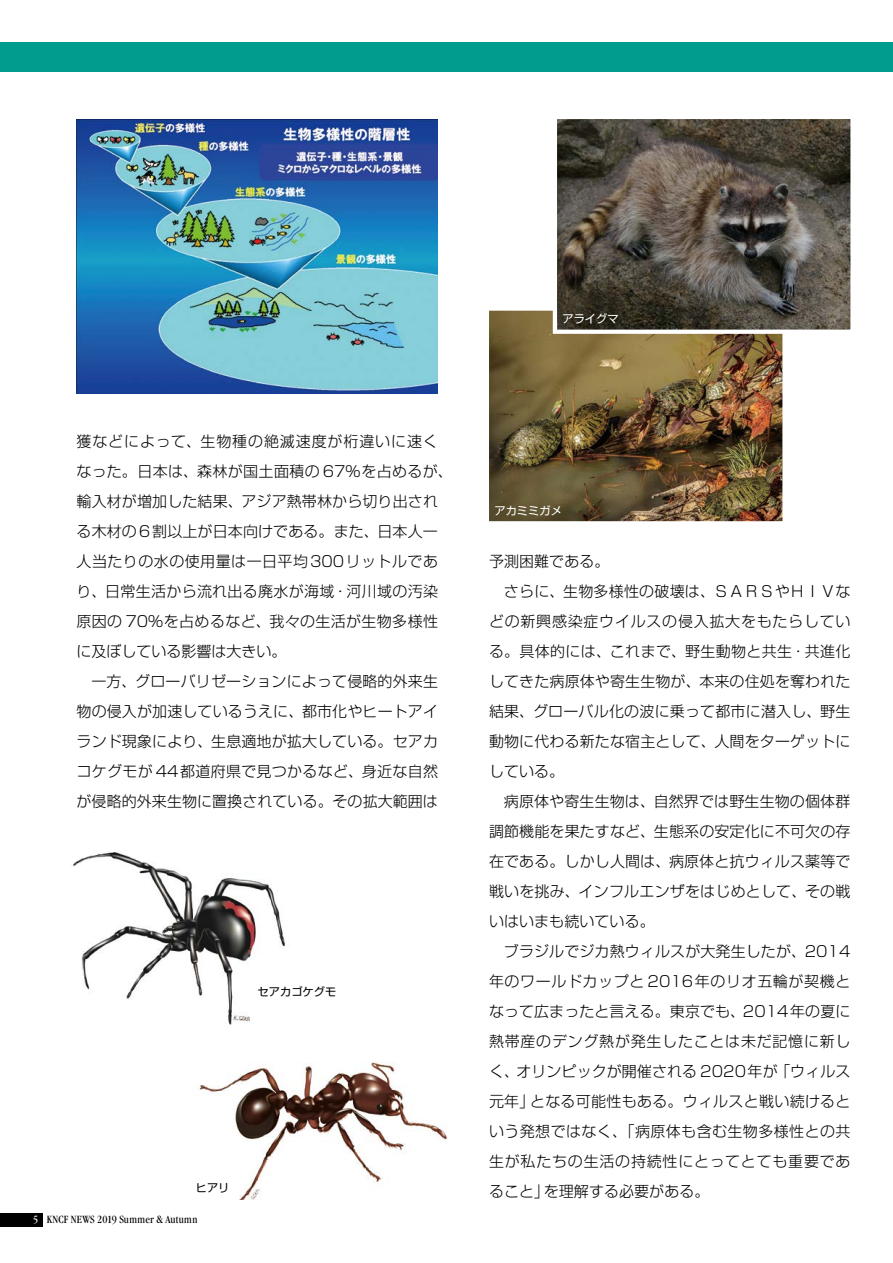
<style>
.page{position:relative;width:893px;height:1263px;background:#fff}
.page>*{position:absolute;margin:0;border:0;box-sizing:border-box;transform-origin:0 0}
.t1{font:300 15px/30px "Shin Go Pr 6";letter-spacing:.015em;color:#000}
.t2{font:300 15px "Shin Go Pr 6";letter-spacing:.05em;color:#000}
.t3{font:300 15px "Shin Go Pr 6";letter-spacing:.04em;color:#000}
.t4{font:condensed 11.55px "Garamond";letter-spacing:.015em;color:#000}
.t5{font:11.25px "Shin Go Pr 6";color:#fff}
.t6{font:11.25px "Shin Go Pr 6";color:#000}
.s1{color:#fff}
</style>
<div class="page">
<div style="left:0;top:43px;width:893px;height:29px;background:#009d8e"></div>
<img style="left:199px;top:1062px;width:249px;height:137px">
<img style="left:490px;top:311px;width:292px;height:209px">
<div style="left:485px;top:306px;width:302px;height:219px;border:4px solid #fff"></div>
<img style="left:77px;top:119px;width:361px;height:274px">
<img style="left:73px;top:852px;width:213px;height:173px">
<img style="left:558px;top:120px;width:292px;height:209px">
<div style="left:553px;top:115px;width:302px;height:219px;border:4px solid #fff"></div>
<div style="left:0;top:1213px;width:43px;height:13px;background:#000"></div>
<p class="t1" style="left:77px;top:425px;width:378px">獲などによって、生物種の絶滅速度が桁違いに速くなった。日本は、森林が国土面積の 67%を占めるが、輸入材が増加した結果、アジア熱帯林から切り出される木材の６割以上が日本向けである。また、日本人一人当たりの水の使用量は一日平均300リットルであり、日常生活から流れ出る廃水が海域・河川域の汚染原因の 70%を占めるなど、我々の生活が生物多様性に及ぼしている影響は大きい。</p>
<p class="t1" style="left:77px;top:665px;width:363px;text-align:justify;text-indent:15px">一方、グローバリゼーションによって侵略的外来生物の侵入が加速しているうえに、都市化やヒートアイランド現象により、生息適地が拡大している。セアカコケグモが 44都道府県で見つかるなど、身近な自然が侵略的外来生物に置換されている。その拡大範囲は</p>
<p class="t6" style="left:258px;top:983px;width:80px">セアカゴケグモ</p>
<p class="t6" style="left:196px;top:1178px;width:35px">ヒアリ</p>
<p class="t4" style="left:33px;top:1213px;width:166px"><span class="s1">5</span> KNCF NEWS 2019 Summer &amp; Autumn</p>
<p class="t5" style="left:562px;top:310px;width:58px">アライグマ</p>
<p class="t5" style="left:494px;top:502px;width:69px">アカミミガメ</p>
<p class="t1" style="left:489px;top:545px;width:122px">予測困難である。</p>
<p class="t1" style="left:504px;top:575px;width:348px">さらに、生物多様性の破壊は、ＳＡＲＳやＨＩＶな</p>
<p class="t2" style="left:489px;top:609px;width:363px">どの新興感染症ウイルスの侵入拡大をもたらしてい</p>
<p class="t1" style="left:489px;top:635px;width:363px">る。具体的には、これまで、野生動物と共生・共進化</p>
<p class="t1" style="left:489px;top:665px;width:363px">してきた病原体や寄生生物が、本来の住処を奪われた</p>
<p class="t1" style="left:489px;top:695px;width:363px">結果、グローバル化の波に乗って都市に潜入し、野生</p>
<p class="t1" style="left:489px;top:725px;width:363px">動物に代わる新たな宿主として、人間をターゲットに</p>
<p class="t1" style="left:489px;top:755px;width:77px">している。</p>
<p class="t1" style="left:504px;top:785px;width:348px">病原体や寄生生物は、自然界では野生生物の個体群</p>
<p class="t1" style="left:489px;top:815px;width:363px">調節機能を果たすなど、生態系の安定化に不可欠の存</p>
<p class="t1" style="left:489px;top:845px;width:363px">在である。しかし人間は、病原体と抗ウィルス薬等で</p>
<p class="t1" style="left:489px;top:875px;width:363px">戦いを挑み、インフルエンザをはじめとして、その戦</p>
<p class="t1" style="left:489px;top:905px;width:167px">いはいまも続いている。</p>
<p class="t1" style="left:504px;top:935px;width:348px">ブラジルでジカ熱ウィルスが大発生したが、2014</p>
<p class="t3" style="left:489px;top:969px;width:363px">年のワールドカップと 2016年のリオ五輪が契機と</p>
<p class="t1" style="left:489px;top:995px;width:363px">なって広まったと言える。東京でも、2014年の夏に</p>
<p class="t2" style="left:489px;top:1029px;width:363px">熱帯産のデング熱が発生したことは未だ記憶に新し</p>
<p class="t1" style="left:489px;top:1055px;width:363px">く、オリンピックが開催される 2020年が「ウィルス</p>
<p class="t1" style="left:489px;top:1085px;width:363px">元年」となる可能性もある。ウィルスと戦い続けると</p>
<p class="t1" style="left:489px;top:1115px;width:363px">いう発想ではなく、「病原体も含む生物多様性との共</p>
<p class="t2" style="left:489px;top:1149px;width:363px">生が私たちの生活の持続性にとってとても重要であ</p>
<p class="t1" style="left:489px;top:1175px;width:222px">ること」を理解する必要がある。</p>
</div>
